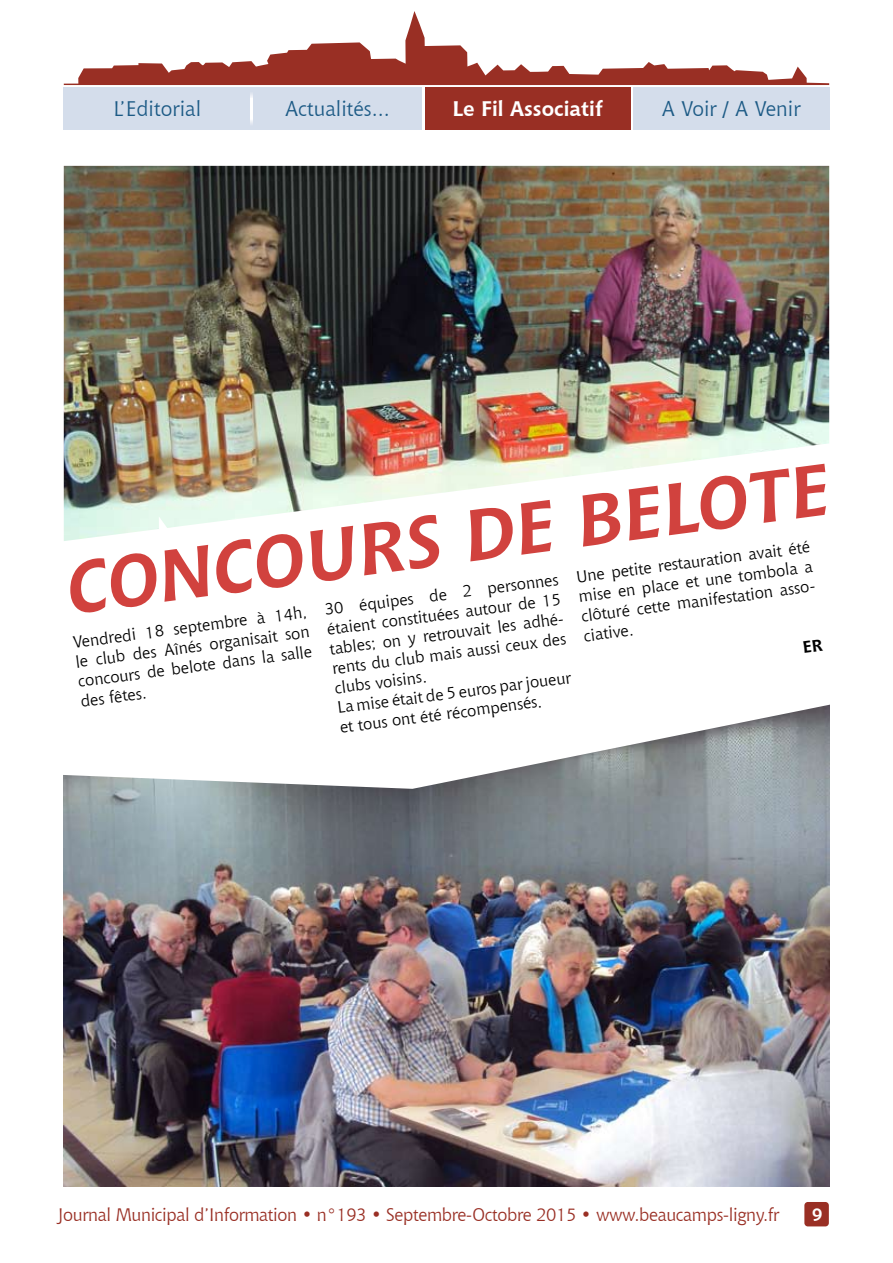
<style>
.page{position:relative;width:893px;height:1263px;background:#fff}
.page>*{position:absolute;margin:0;border:0;box-sizing:border-box;transform-origin:0 0}
.t1{font:700 72px "Chianti BT";color:#d1423e}
.t2{font:21px "Chianti BT";color:#1c5a85}
.t3{font:700 21px "Chianti BT";color:#fff}
.t4{font:18px "Chianti BT";letter-spacing:-.02em;color:#992f24}
.t5{font:16.5px/20px "Chianti BT";color:#000}
</style>
<div class="page">
<div style="left:804px;top:1202px;width:25px;height:24px;background:#992f24;border-radius:3px"></div>
<svg style="left:64px;top:11px;width:765px;height:74px"></svg>
<img style="left:64px;top:789px;width:765px;height:397px">
<svg style="left:63px;top:733px;width:767px;height:56px"></svg>
<svg style="left:690px;top:704px;width:140px;height:29px"></svg>
<div style="left:64px;top:87px;width:358px;height:43px;background:#d4ddeb"></div>
<div style="left:633px;top:87px;width:197px;height:43px;background:#d4ddeb"></div>
<div style="left:425px;top:87px;width:206px;height:43px;background:#992f24"></div>
<svg style="left:251px;top:93px;width:2px;height:31px"></svg>
<img style="left:64px;top:166px;width:765px;height:264px">
<img style="left:63px;top:430px;width:766px;height:111px">
<p class="t2" style="left:114px;top:95px;width:89px">L’Editorial</p>
<p class="t2" style="left:285px;top:95px;width:106px">Actualités...</p>
<p class="t3" style="left:452px;top:94px;width:152px">Le Fil Associatif</p>
<p class="t2" style="left:662px;top:94px;width:140px">A Voir / A Venir</p>
<h1 class="t1" style="left:57px;top:541px;width:560px;rotate:-8deg">Concours de bel</h1>
<p class="t5" style="left:575px;top:566px;width:240px;rotate:-7deg">Une petite restauration avait été mise en place et une tombola a clôturé cette manifestation asso&shy;ciative.</p>
<p class="t5" style="left:323px;top:598px;width:240px;rotate:-7deg">30 équipes de 2 personnes étaient constituées autour de 15 tables; on y retrouvait les adhé&shy;rents du club mais aussi ceux des clubs voisins.<br>La mise était de 5 euros par joueur et tous ont été récompensés.</p>
<p class="t5" style="left:72px;top:631px;width:237px;text-align:justify;rotate:-7deg">Vendredi 18 septembre à 14h, le club des Aînés organisait son concours de belote dans la salle des fêtes.</p>
<p class="t4" style="left:57px;top:1202px;width:724px">Journal Municipal d’Information • n°193 • Septembre-Octobre 2015 • www.beaucamps-ligny.fr</p>
</div>
